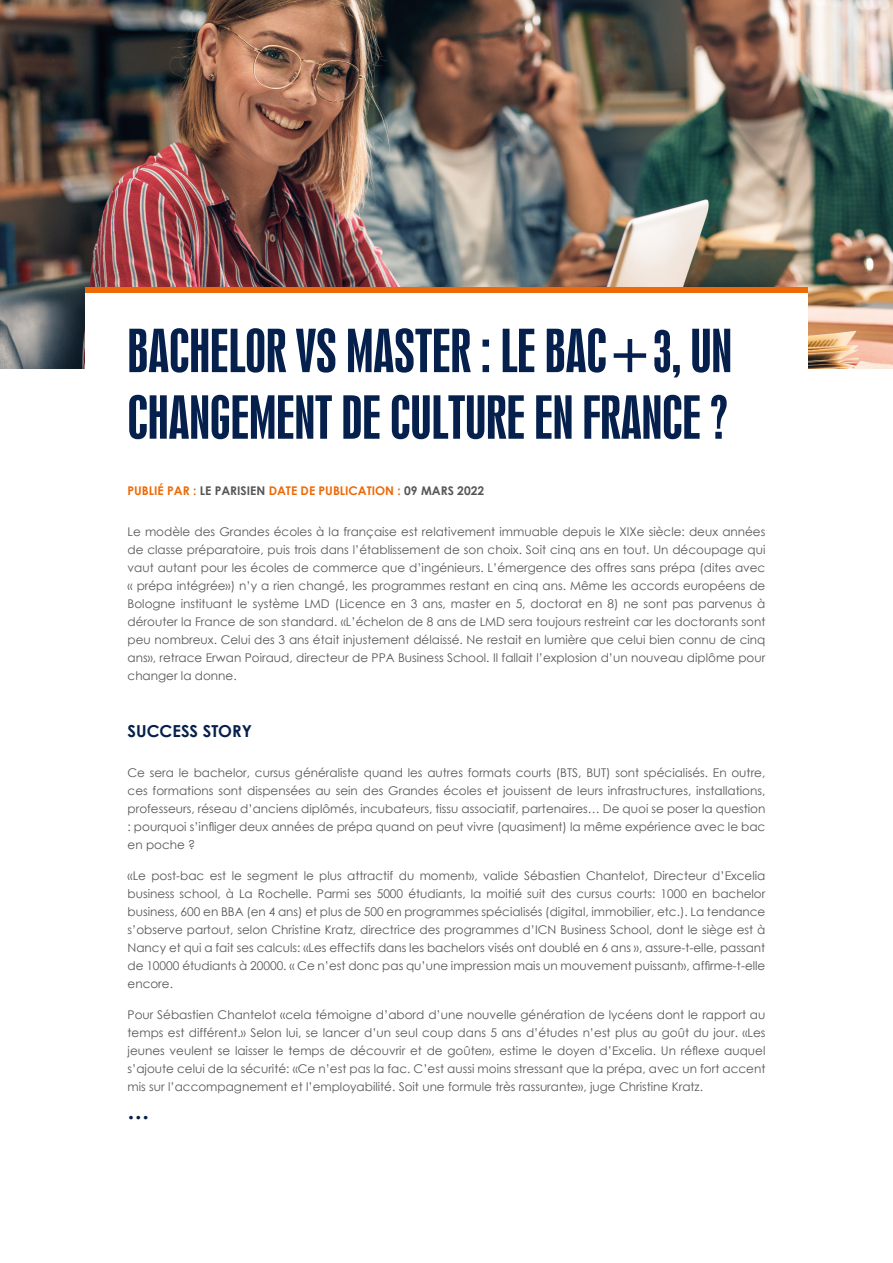
<style>
.page{position:relative;width:893px;height:1263px;background:#fff}
.page>*{position:absolute;margin:0;border:0;box-sizing:border-box;transform-origin:0 0}
.t1{font:55.5px/66.6px "Swiss 924 BT Regular B";color:#05204c}
.t2{font:700 16.5px "Century Gothic";color:#05204c}
.t3{font:12px/18px "Century Gothic";color:#575756;text-align:justify}
.t4{font:700 12px "Century Gothic";color:#ed6a07}
.t5{font:12px "Century Gothic";color:#05204c}
.s1{color:#575756}
</style>
<div class="page">
<img style="left:0;top:0;width:893px;height:369px">
<div style="left:85px;top:287px;width:723px;height:185px;background:#fff"></div>
<div style="left:85px;top:287px;width:723px;height:6px;background:#ed6a07"></div>
<h1 class="t1" style="left:128px;top:318px;width:606px">BACHELOR VS MASTER : LE BAC+3, UN<br>CHANGEMENT DE CULTURE EN FRANCE ?</h1>
<p class="t4" style="left:128px;top:481px;width:358px">PUBLIÉ PAR : <span class="s1">LE PARISIEN</span> DATE DE PUBLICATION : <span class="s1">09 MARS 2022</span></p>
<p class="t3" style="left:128px;top:522px;width:639px">Le modèle des Grandes écoles à la française est relativement immuable depuis le XIXe siècle: deux années de classe préparatoire, puis trois dans l’établissement de son choix. Soit cinq ans en tout. Un découpage qui vaut autant pour les écoles de commerce que d’ingénieurs. L’émergence des offres sans prépa (dites avec « prépa intégrée») n’y a rien changé, les programmes restant en cinq ans. Même les accords européens de Bologne instituant le système LMD (Licence en 3 ans, master en 5, doctorat en 8) ne sont pas parvenus à dérouter la France de son standard. «L’échelon de 8 ans de LMD sera toujours restreint car les doctorants sont peu nombreux. Celui des 3 ans était injustement délaissé. Ne restait en lumière que celui bien connu de cinq ans», retrace Erwan Poiraud, directeur de PPA Business School. Il fallait l’explosion d’un nouveau diplôme pour changer la donne.</p>
<h2 class="t2" style="left:128px;top:718px;width:126px">SUCCESS STORY</h2>
<p class="t3" style="left:128px;top:764px;width:639px">Ce sera le bachelor, cursus généraliste quand les autres formats courts (BTS, BUT) sont spécialisés. En outre, ces formations sont dispensées au sein des Grandes écoles et jouissent de leurs infrastructures, installations, professeurs, réseau d’anciens diplômés, incubateurs, tissu associatif, partenaires… De quoi se poser la question : pourquoi s’infliger deux années de prépa quand on peut vivre (quasiment) la même expérience avec le bac en poche ?</p>
<p class="t3" style="left:128px;top:866px;width:639px">«Le post-bac est le segment le plus attractif du moment», valide Sébastien Chantelot, Directeur d’Excelia business school, à La Rochelle. Parmi ses 5000 étudiants, la moitié suit des cursus courts: 1000 en bachelor business, 600 en BBA (en 4 ans) et plus de 500 en programmes spécialisés (digital, immobilier, etc.). La tendance s’observe partout, selon Christine Kratz, directrice des programmes d’ICN Business School, dont le siège est à Nancy et qui a fait ses calculs: «Les effectifs dans les bachelors visés ont doublé en 6 ans », assure-t-elle, passant de 10000 étudiants à 20000. « Ce n’est donc pas qu’une impression mais un mouvement puissant», affirme-t-elle encore.</p>
<p class="t3" style="left:128px;top:1005px;width:639px">Pour Sébastien Chantelot «cela témoigne d’abord d’une nouvelle génération de lycéens dont le rapport au temps est différent.» Selon lui, se lancer d’un seul coup dans 5 ans d’études n’est plus au goût du jour. «Les jeunes veulent se laisser le temps de découvrir et de goûter», estime le doyen d’Excelia. Un réflexe auquel s’ajoute celui de la sécurité: «Ce n’est pas la fac. C’est aussi moins stressant que la prépa, avec un fort accent mis sur l’accompagnement et l’employabilité. Soit une formule très rassurante», juge Christine Kratz.</p>
<p class="t5" style="left:128px;top:1109px;width:23px">•••</p>
</div>
